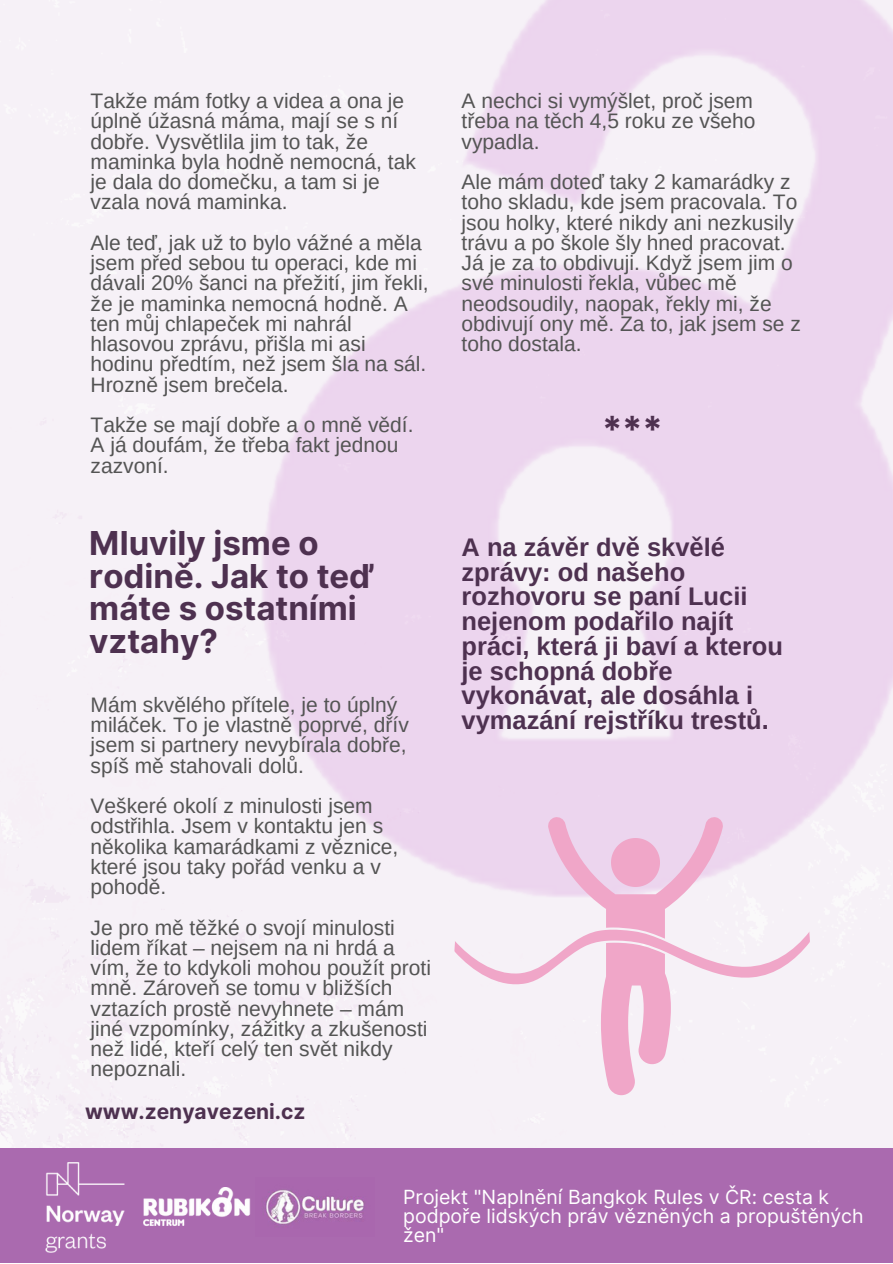
<style>
.page{position:relative;width:893px;height:1264px;background:#fff}
.page>*{position:absolute;margin:0;border:0;box-sizing:border-box;transform-origin:0 0}
.t1{font:700 36px "Inter";color:#4e3150}
.t2{font:700 33px/32.5px "Inter";color:#4e3150}
.t3{font:700 25.5px/24.8px "Arimo";color:#4e3150}
.t4{font:21px/20.2px "Arimo";color:#545454}
.t5{font:700 21px "Inter";color:#4e3150}
.t6{font:19.5px/19px "Inter";color:#fff}
</style>
<div class="page">
<div style="left:0;top:1147px;width:892px;height:115px;background:#aa6aaf"></div>
<img style="left:265px;top:1190px;width:100px;height:35px">
<img style="left:143px;top:1187px;width:107px;height:39px">
<img style="left:45px;top:1162px;width:80px;height:90px">
<svg style="left:454px;top:816px;width:356px;height:279px"></svg>
<p class="t4" style="left:90px;top:91px;width:327px">Takže mám fotky a videa a ona je úplně úžasná máma, mají se s ní dobře. Vysvětlila jim to tak, že maminka byla hodně nemocná, tak je dala do domečku, a tam si je vzala nová maminka.</p>
<p class="t4" style="left:90px;top:232px;width:339px">Ale teď, jak už to bylo vážné a měla jsem před sebou tu operaci, kde mi dávali 20% šanci na přežití, jim řekli, že je maminka nemocná hodně. A ten můj chlapeček mi nahrál hlasovou zprávu, přišla mi asi hodinu předtím, než jsem šla na sál.<br>Hrozně jsem brečela.</p>
<p class="t4" style="left:90px;top:414px;width:324px">Takže se mají dobře a o mně vědí.<br>A já doufám, že třeba fakt jednou zazvoní.</p>
<h2 class="t2" style="left:89px;top:527px;width:285px">Mluvily jsme o rodině. Jak to teď máte s ostatními vztahy?</h2>
<p class="t4" style="left:90px;top:694px;width:320px">Mám skvělého přítele, je to úplný miláček. To je vlastně poprvé, dřív jsem si partnery nevybírala dobře, spíš mě stahovali dolů.</p>
<p class="t4" style="left:90px;top:795px;width:309px">Veškeré okolí z minulosti jsem odstřihla. Jsem v kontaktu jen s několika kamarádkami z věznice, které jsou taky pořád venku a v pohodě.</p>
<p class="t4" style="left:90px;top:917px;width:342px">Je pro mě těžké o svojí minulosti lidem říkat – nejsem na ni hrdá a vím, že to kdykoli mohou použít proti mně. Zároveň se tomu v bližších vztazích prostě nevyhnete – mám jiné vzpomínky, zážitky a zkušenosti než lidé, kteří celý ten svět nikdy nepoznali.</p>
<p class="t5" style="left:85px;top:1098px;width:222px">www.zenyavezeni.cz</p>
<p class="t4" style="left:461px;top:91px;width:295px;text-align:justify">A nechci si vymýšlet, proč jsem třeba na těch 4,5 roku ze všeho vypadla.</p>
<p class="t4" style="left:461px;top:172px;width:341px">Ale mám doteď taky 2 kamarádky z toho skladu, kde jsem pracovala. To jsou holky, které nikdy ani nezkusily trávu a po škole šly hned pracovat.<br>Já je za to obdivuji. Když jsem jim o své minulosti řekla, vůbec mě neodsoudily, naopak, řekly mi, že obdivují ony mě. Za to, jak jsem se z toho dostala.</p>
<h1 class="t1" style="left:602px;top:407px;width:62px">***</h1>
<p class="t3" style="left:461px;top:534px;width:323px">A na závěr dvě skvělé zprávy: od našeho rozhovoru se paní Lucii nejenom podařilo najít práci, která ji baví a kterou je schopná dobře vykonávat, ale dosáhla i vymazání rejstříku trestů.</p>
<p class="t6" style="left:403px;top:1186px;width:462px">Projekt "Naplnění Bangkok Rules v ČR: cesta k podpoře lidských práv vězněných a propuštěných žen"</p>
</div>
